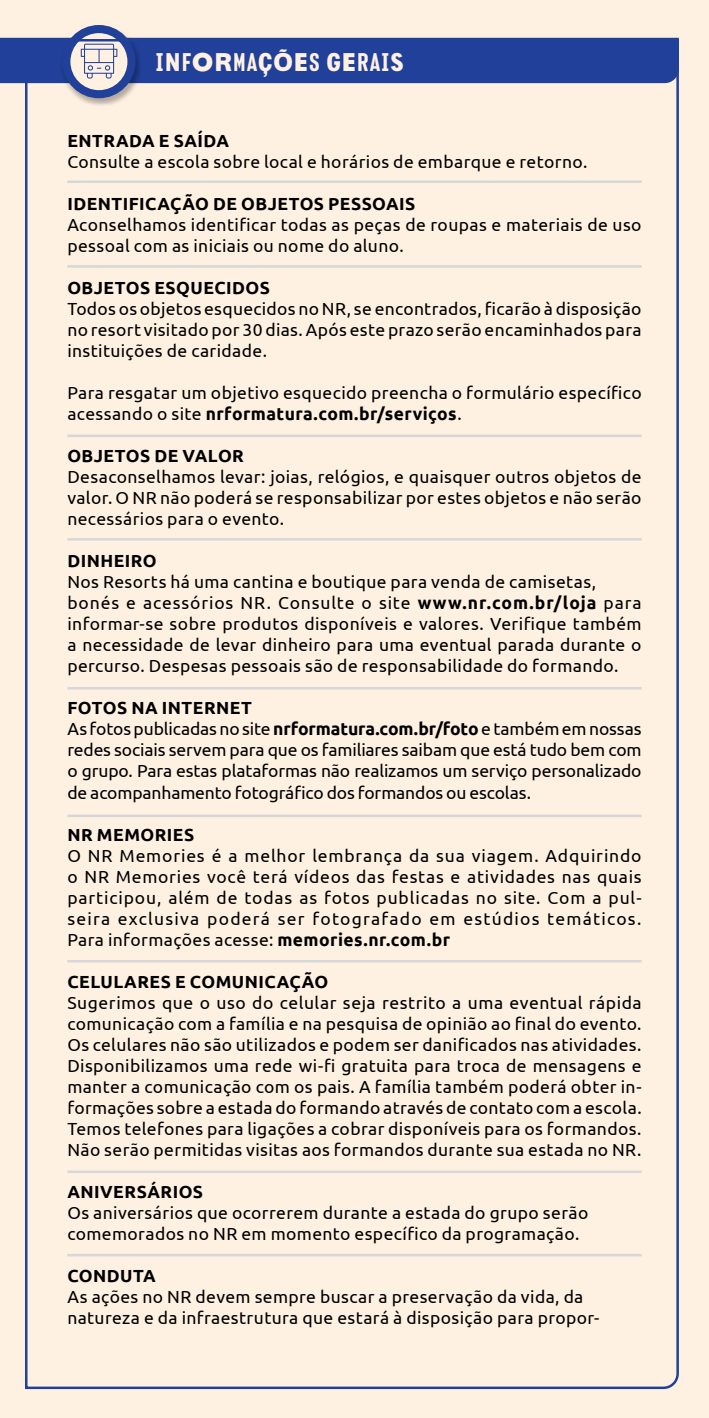
<style>
.page{position:relative;width:709px;height:1418px;background:#fff}
.page>*{position:absolute;margin:0;border:0;box-sizing:border-box;transform-origin:0 0}
.t1{font:27.5px "Local Gothic";letter-spacing:.025em;color:#fff1e2}
.t2{font:17.5px/21px "Ubuntu";letter-spacing:.02em;color:#000}
.t3{font:17.5px/21px "Ubuntu";letter-spacing:-.01em;color:#000}
.t4{font:700 17.5px "Ubuntu";letter-spacing:.025em;color:#000}
.s1{font-weight:700}
</style>
<div class="page">
<div style="left:0;top:0;width:709px;height:1417px;background:#fff1e2"></div>
<div style="left:61px;top:25px;width:80px;height:80px;background:#000;opacity:.3"></div>
<div style="left:62px;top:25px;width:73px;height:73px;background:#21409a;border-radius:50%"></div>
<div style="left:70px;top:33px;width:57px;height:57px;background:#fff1e2;border-radius:50%"></div>
<svg style="left:0;top:38px;width:24px;height:45px"></svg>
<div style="left:24px;top:38px;width:656px;height:1352px;background:#fff1e2"></div>
<hr style="left:67px;top:1253px;width:574px;height:3px;background:#d5d7d8">
<hr style="left:67px;top:1170px;width:574px;height:2px;background:#d5d7d8">
<hr style="left:67px;top:960px;width:574px;height:2px;background:#d5d7d8">
<hr style="left:67px;top:814px;width:574px;height:3px;background:#d5d7d8">
<hr style="left:67px;top:687px;width:574px;height:2px;background:#d5d7d8">
<hr style="left:67px;top:538px;width:574px;height:2px;background:#d5d7d8">
<hr style="left:67px;top:434px;width:574px;height:3px;background:#d5d7d8">
<hr style="left:67px;top:265px;width:574px;height:3px;background:#d5d7d8">
<hr style="left:67px;top:180px;width:574px;height:3px;background:#d5d7d8">
<h1 class="t1" style="left:156px;top:46px;width:249px">INFORMAÇÕES GERAIS</h1>
<p class="t4" style="left:67px;top:130px;width:163px">ENTRADA E SAÍDA</p>
<p class="t2" style="left:67px;top:151px;width:521px">Consulte a escola sobre local e horários de embarque e retorno.</p>
<p class="t4" style="left:67px;top:193px;width:349px">IDENTIFICAÇÃO DE OBJETOS PESSOAIS</p>
<p class="t2" style="left:67px;top:214px;width:576px">Aconselhamos identificar todas as peças de roupas e materiais de uso pessoal com as iniciais ou nome do aluno.</p>
<p class="t4" style="left:67px;top:277px;width:204px">OBJETOS ESQUECIDOS</p>
<p class="t2" style="left:67px;top:298px;width:576px;text-align:justify">Todos os objetos esquecidos no NR, se encontrados, ficarão à disposição no resort visitado por 30 dias. Após este prazo serão encaminhados para instituições de caridade.</p>
<p class="t2" style="left:67px;top:382px;width:576px">Para resgatar um objetivo esquecido preencha o formulário específico acessando o site <span class="s1">nrformatura.com.br/serviços</span>.</p>
<p class="t4" style="left:67px;top:445px;width:178px">OBJETOS DE VALOR</p>
<p class="t2" style="left:67px;top:466px;width:576px;text-align:justify">Desaconselhamos levar: joias, relógios, e quaisquer outros objetos de valor. O NR não poderá se responsabilizar por estes objetos e não serão necessários para o evento.</p>
<p class="t4" style="left:67px;top:550px;width:91px">DINHEIRO</p>
<p class="t2" style="left:67px;top:571px;width:576px">Nos Resorts há uma cantina e boutique para venda de camisetas, bonés e acessórios NR. Consulte o site <span class="s1">www.nr.com.br/loja</span> para informar-se sobre produtos disponíveis e valores. Verifique também a necessidade de levar dinheiro para uma eventual parada durante o percurso. Despesas pessoais são de responsabilidade do formando.</p>
<p class="t3" style="left:67px;top:697px;width:576px"><span class="s1">FOTOS NA INTERNET<br></span>As fotos publicadas no site <span class="s1">nrformatura.com.br/foto</span> e também em nossas redes sociais servem para que os familiares saibam que está tudo bem com o grupo. Para estas plataformas não realizamos um serviço personalizado de acompanhamento fotográfico dos formandos ou escolas.</p>
<p class="t4" style="left:67px;top:823px;width:128px">NR MEMORIES</p>
<p class="t2" style="left:67px;top:844px;width:576px;text-align:justify">O NR Memories é a melhor lembrança da sua viagem. Adquirindo o NR Memories você terá vídeos das festas e atividades nas quais participou, além de todas as fotos publicadas no site. Com a pul&shy;seira exclusiva poderá ser fotografado em estúdios temáticos.<br>Para informações acesse: <span class="s1">memories.nr.com.br</span></p>
<p class="t4" style="left:67px;top:970px;width:262px">CELULARES E COMUNICAÇÃO</p>
<p class="t2" style="left:67px;top:991px;width:576px;text-align:justify">Sugerimos que o uso do celular seja restrito a uma eventual rápida comunicação com a família e na pesquisa de opinião ao final do evento.<br>Os celulares não são utilizados e podem ser danificados nas atividades.<br>Disponibilizamos uma rede wi-fi gratuita para troca de mensagens e manter a comunicação com os pais. A família também poderá obter in&shy;formações sobre a estada do formando através de contato com a escola.<br>Temos telefones para ligações a cobrar disponíveis para os formandos.<br>Não serão permitidas visitas aos formandos durante sua estada no NR.</p>
<p class="t4" style="left:67px;top:1180px;width:137px">ANIVERSÁRIOS</p>
<p class="t2" style="left:67px;top:1201px;width:522px">Os aniversários que ocorrerem durante a estada do grupo serão comemorados no NR em momento específico da programação.</p>
<p class="t4" style="left:67px;top:1264px;width:90px">CONDUTA</p>
<p class="t2" style="left:67px;top:1285px;width:533px">As ações no NR devem sempre buscar a preservação da vida, da natureza e da infraestrutura que estará à disposição para propor-</p>
</div>
